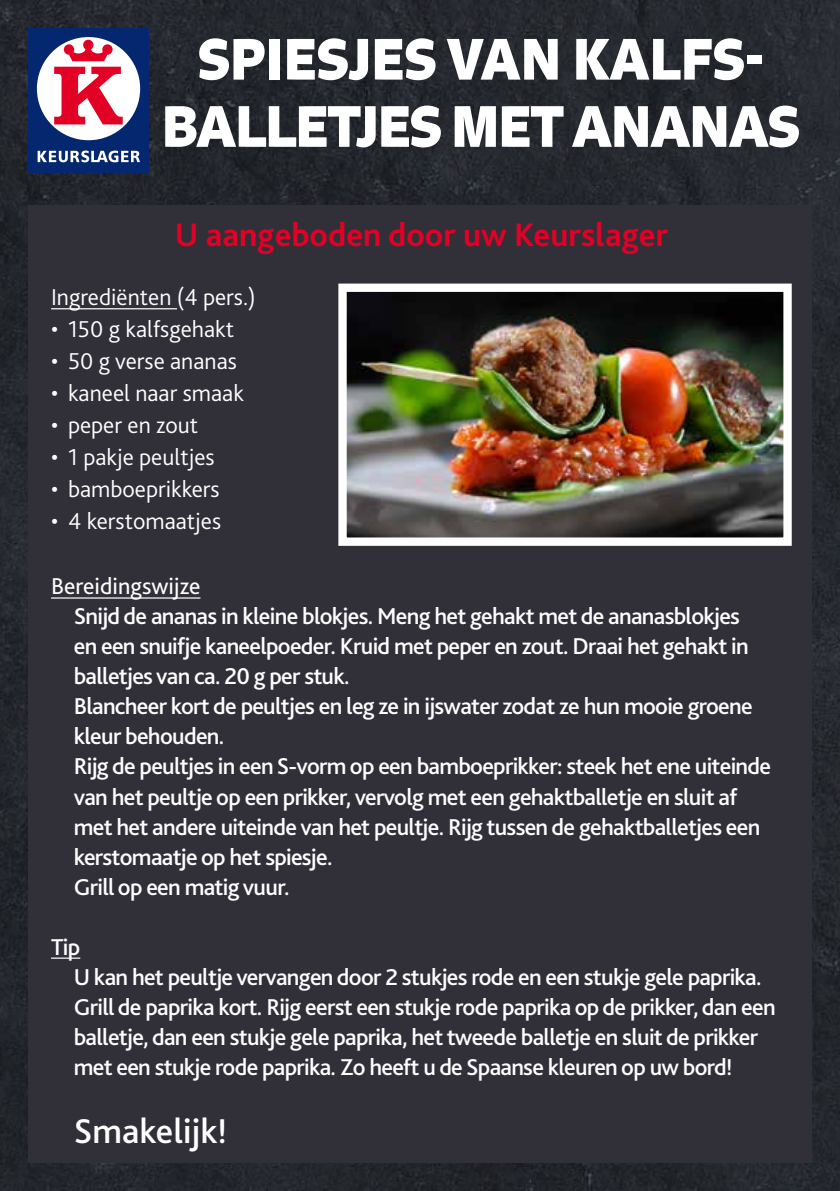
<style>
.page{position:relative;width:840px;height:1191px;background:#fff}
.page>*{position:absolute;margin:0;border:0;box-sizing:border-box;transform-origin:0 0}
.t1{font:700 56px/67.2px "Signo";letter-spacing:-.03em;color:#fff;text-align:center}
.t2{font:500 36px "Bliss 2";color:#fff}
.t3{font:700 34px "Bliss 2";color:#e20026}
.t4{font:500 24px/30px "Bliss 2";letter-spacing:-.03em;color:#fff}
.t5{font:300 24px "Bliss 2";color:#fff}
.t6{font:24px "Bliss 2";color:#fff}
</style>
<div class="page">
<div style="left:0;top:0;width:839px;height:1191px;background:#25282e"></div>
<div style="left:28px;top:205px;width:783px;height:957px;background:#313038"></div>
<hr style="left:51px;top:308px;width:126px;height:1px;background:#fff">
<hr style="left:51px;top:597px;width:149px;height:1px;background:#fff">
<svg style="left:51px;top:957px;width:29px;height:1px"></svg>
<div style="left:28px;top:28px;width:121px;height:144px;background:#04276f"></div>
<div style="left:37px;top:37px;width:103px;height:103px;background:#fff;border-radius:50%"></div>
<svg style="left:64px;top:40px;width:48px;height:21px"></svg>
<svg style="left:54px;top:67px;width:69px;height:57px"></svg>
<svg style="left:38px;top:151px;width:102px;height:12px"></svg>
<img style="left:338px;top:283px;width:454px;height:263px">
<h1 class="t1" style="left:161px;top:25px;width:640px">SPIESJES VAN KALFS-<br>BALLETJES MET ANANAS</h1>
<h3 class="t3" style="left:175px;top:214px;width:494px">U aangeboden door uw Keurslager</h3>
<p class="t5" style="left:51px;top:282px;width:206px">Ingrediënten (4 pers.)</p>
<p class="t5" style="left:51px;top:314px;width:184px">• 150 g kalfsgehakt</p>
<p class="t5" style="left:51px;top:346px;width:187px">• 50 g verse ananas</p>
<p class="t5" style="left:51px;top:378px;width:194px">• kaneel naar smaak</p>
<p class="t5" style="left:51px;top:410px;width:148px">• peper en zout</p>
<p class="t5" style="left:51px;top:442px;width:165px">• 1 pakje peultjes</p>
<p class="t5" style="left:51px;top:474px;width:170px">• bamboeprikkers</p>
<p class="t5" style="left:51px;top:506px;width:171px">• 4 kerstomaatjes</p>
<p class="t6" style="left:51px;top:571px;width:151px">Bereidingswijze</p>
<p class="t4" style="left:74px;top:601px;width:698px">Snijd de ananas in kleine blokjes. Meng het gehakt met de ananasblokjes<br>en een snuifje kaneelpoeder. Kruid met peper en zout. Draai het gehakt in balletjes van ca. 20 g per stuk.<br>Blancheer kort de peultjes en leg ze in ijswater zodat ze hun mooie groene kleur behouden.<br>Rijg de peultjes in een S-vorm op een bamboeprikker: steek het ene uiteinde van het peultje op een prikker, vervolg met een gehaktballetje en sluit af met het andere uiteinde van het peultje. Rijg tussen de gehaktballetjes een kerstomaatje op het spiesje.<br>Grill op een matig vuur.</p>
<p class="t4" style="left:74px;top:931px;width:703px;text-indent:-23px">Tip<br>U kan het peultje vervangen door 2 stukjes rode en een stukje gele paprika.<br>Grill de paprika kort. Rijg eerst een stukje rode paprika op de prikker, dan een balletje, dan een stukje gele paprika, het tweede balletje en sluit de prikker met een stukje rode paprika. Zo heeft u de Spaanse kleuren op uw bord!</p>
<h2 class="t2" style="left:74px;top:1108px;width:155px">Smakelijk!</h2>
</div>
